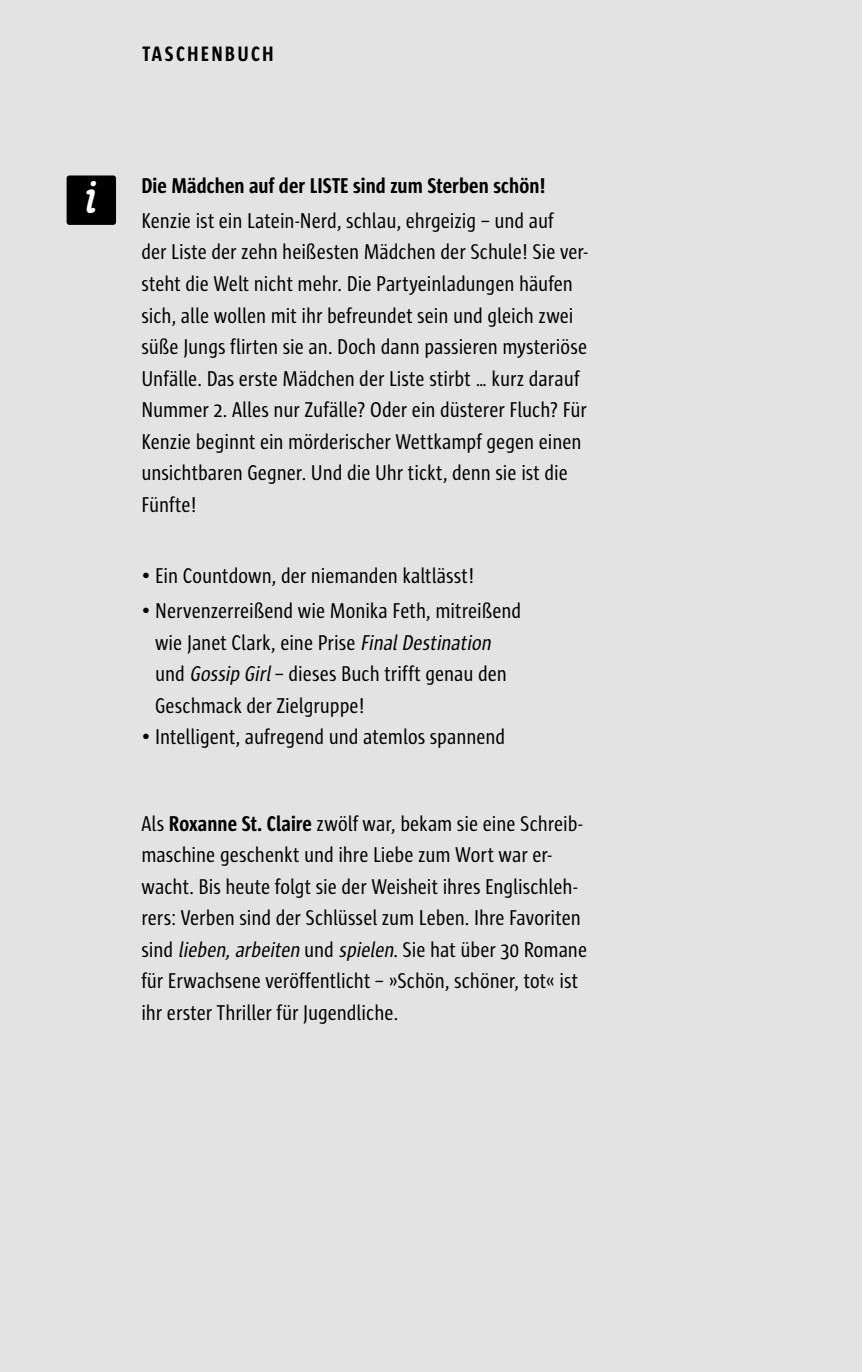
<style>
.page{position:relative;width:862px;height:1372px;background:#fff}
.page>*{position:absolute;margin:0;border:0;box-sizing:border-box;transform-origin:0 0}
.t1{font:500 48.82px "Poppl College Two BQ";color:#fff}
.t2{font:22.05px/31.5px "Sun Cd";color:#000}
.t3{font:700 22.05px "Sun Cd";letter-spacing:.005em;color:#000}
.t4{font:700 21.38px "Sun Cd";letter-spacing:.105em;color:#000}
.s1{font-style:italic}
.s2{font-weight:700}
</style>
<div class="page">
<div style="left:0;top:81px;width:861px;height:1290px;background:#e3e3e3"></div>
<div style="left:67px;top:175px;width:49px;height:50px;background:#000;border-radius:3px"></div>
<div style="left:0;top:0;width:861px;height:83px;background:#e3e3e3"></div>
<p class="t4" style="left:142px;top:43px;width:133px">TASCHENBUCH</p>
<h1 class="t1" style="left:84px;top:170px;width:13px">i</h1>
<p class="t3" style="left:141px;top:173px;width:405px">Die Mädchen auf der LISTE sind zum Sterben schön!</p>
<p class="t2" style="left:141px;top:205px;width:447px">Kenzie ist ein Latein-Nerd, schlau, ehrgeizig – und auf<br>der Liste der zehn heißesten Mädchen der Schule! Sie ver&shy;steht die Welt nicht mehr. Die Partyeinladungen häufen sich, alle wollen mit ihr befreundet sein und gleich zwei süße Jungs flirten sie an. Doch dann passieren mysteriöse Unfälle. Das erste Mädchen der Liste stirbt … kurz darauf Nummer 2. Alles nur Zufälle? Oder ein düsterer Fluch? Für Kenzie beginnt ein mörderischer Wettkampf gegen einen unsichtbaren Gegner. Und die Uhr tickt, denn sie ist die Fünfte!</p>
<p class="t2" style="left:141px;top:559px;width:334px">• Ein Countdown, der niemanden kaltlässt!</p>
<p class="t2" style="left:155px;top:595px;width:367px;text-indent:-14px">• Nervenzerreißend wie Monika Feth, mitreißend wie Janet Clark, eine Prise <span class="s1">FinalDestination </span>und <span class="s1">Gossip Girl</span>– dieses Buch trifft genau den Geschmack der Zielgruppe!</p>
<p class="t2" style="left:141px;top:721px;width:365px">• Intelligent, aufregend und atemlos spannend</p>
<p class="t2" style="left:141px;top:808px;width:447px">Als <span class="s2">Roxanne St. Claire</span> zwölf war, bekam sie eine Schreib&shy;maschine geschenkt und ihre Liebe zum Wort war er&shy;wacht. Bis heute folgt sie der Weisheit ihres Englischleh&shy;rers: Verben sind der Schlüssel zum Leben. Ihre Favoriten s i n d <span class="s1">lieben,arbeiten</span> u n d <span class="s1">spielen</span>. S i e h a t ü b e r 3 0 Ro m a n e für Erwachsene veröffentlicht – »Schön, schöner, tot« ist ihr erster Thriller für Jugendliche.</p>
</div>
